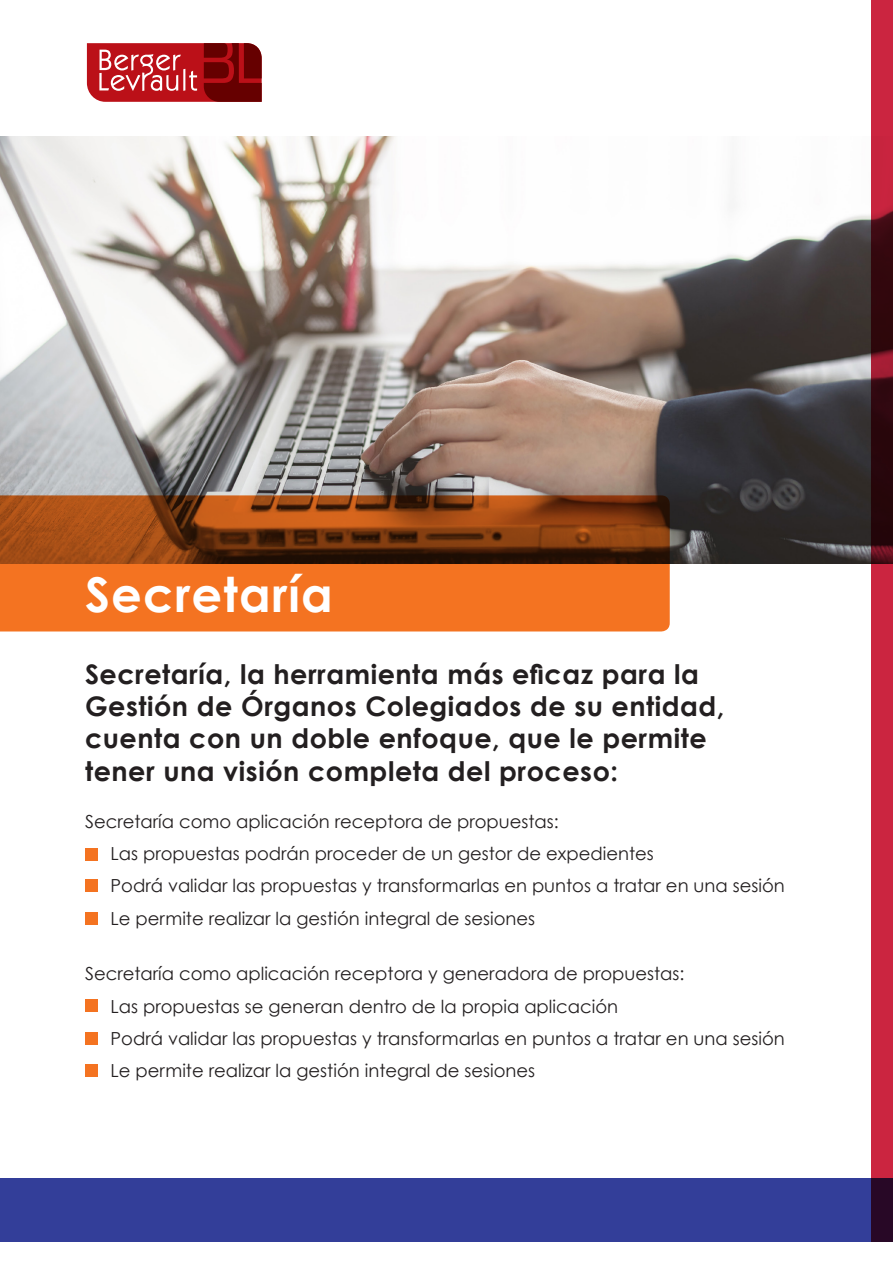
<style>
.page{position:relative;width:893px;height:1263px;background:#fff}
.page>*{position:absolute;margin:0;border:0;box-sizing:border-box;transform-origin:0 0}
.Titulo_1{font:700 48px "Century Gothic";letter-spacing:.025em;color:#fff}
.Titulo_2{font:700 27px/32.4px "Century Gothic";letter-spacing:.02em;color:#231f20}
.Bolito_12{font:18px "Century Gothic";color:#231f20}
.Texto_1{font:18px "Century Gothic";color:#231f20}
</style>
<div class="page">
<div style="left:0;top:1178px;width:893px;height:64px;background:#333e99"></div>
<img style="left:0;top:136px;width:872px;height:427px">
<svg style="left:872px;top:0;width:21px;height:1242px;fill:#cb2540"></svg>
<svg style="left:87px;top:43px;width:175px;height:59px"></svg>
<svg style="left:0;top:495px;width:670px;height:136px"></svg>
<div style="left:85px;top:848px;width:13px;height:12px;background:#f47321"></div>
<div style="left:85px;top:879px;width:13px;height:13px;background:#f47321"></div>
<div style="left:85px;top:999px;width:13px;height:13px;background:#f47321"></div>
<div style="left:85px;top:1032px;width:13px;height:12px;background:#f47321"></div>
<div style="left:85px;top:1064px;width:13px;height:13px;background:#f47321"></div>
<div style="left:85px;top:912px;width:13px;height:12px;background:#f47321"></div>
<p class="Titulo_1" style="left:85px;top:565px;width:249px">Secretaría</p>
<p class="Titulo_2" style="left:85px;top:657px;width:641px">Secretaría, la herramienta más eficaz para la Gestión de Órganos Colegiados de su entidad, cuenta con un doble enfoque, que le permite tener una visión completa del proceso:</p>
<p class="Texto_1" style="left:85px;top:810px;width:475px">Secretaría como aplicación receptora de propuestas:</p>
<p class="Bolito_12" style="left:111px;top:843px;width:545px">Las propuestas podrán proceder de un gestor de expedientes</p>
<p class="Bolito_12" style="left:111px;top:875px;width:676px">Podrá validar las propuestas y transformarlas en puntos a tratar en una sesión</p>
<p class="Bolito_12" style="left:111px;top:907px;width:426px">Le permite realizar la gestión integral de sesiones</p>
<p class="Texto_1" style="left:85px;top:963px;width:601px">Secretaría como aplicación receptora y generadora de propuestas:</p>
<p class="Bolito_12" style="left:111px;top:995px;width:509px">Las propuestas se generan dentro de la propia aplicación</p>
<p class="Bolito_12" style="left:111px;top:1027px;width:676px">Podrá validar las propuestas y transformarlas en puntos a tratar en una sesión</p>
<p class="Bolito_12" style="left:111px;top:1059px;width:426px">Le permite realizar la gestión integral de sesiones</p>
</div>
